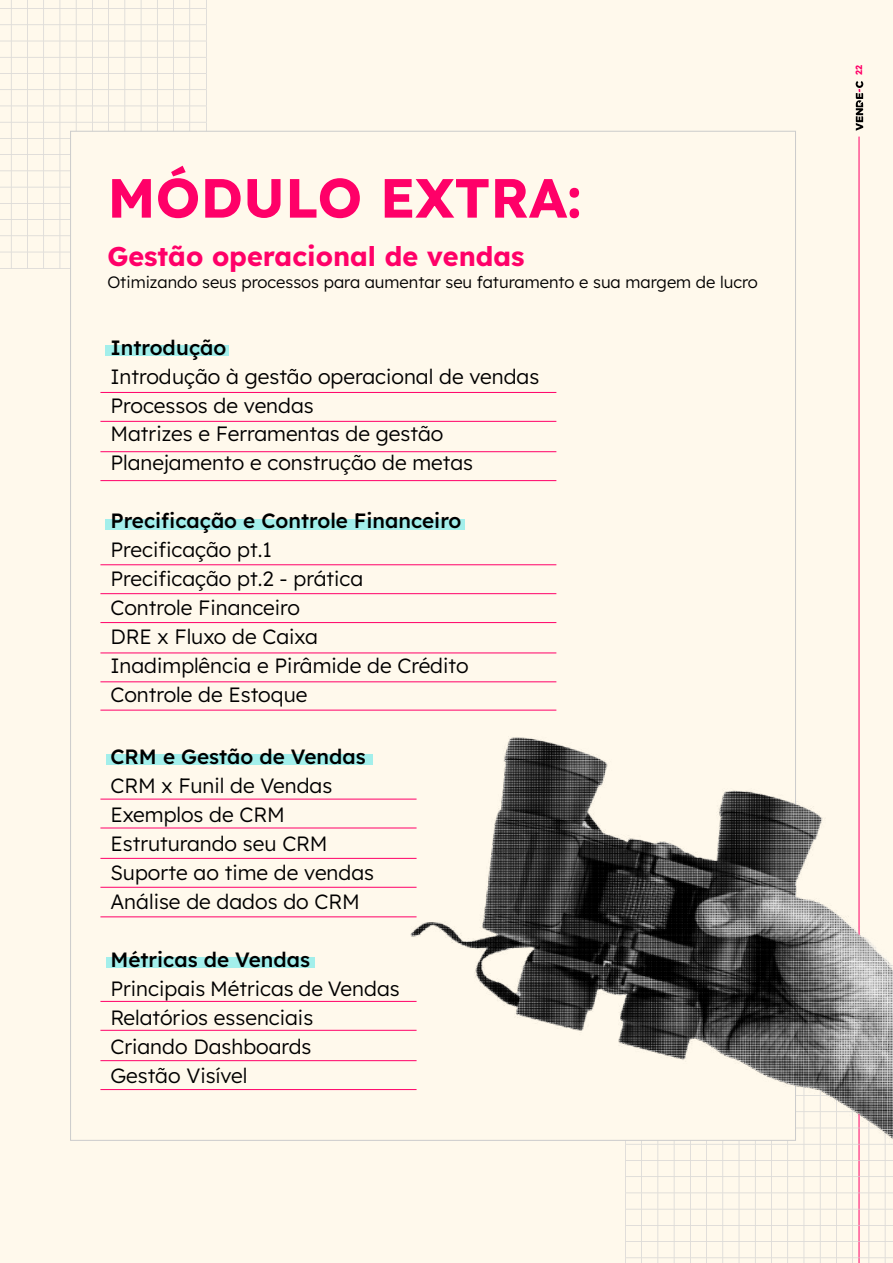
<style>
.page{position:relative;width:893px;height:1263px;background:#fff9ec}
.page>*{position:absolute;margin:0;border:0;box-sizing:border-box;transform-origin:0 0}
.t1{font:700 55.05px "Lexend";color:#ff0068}
.t2{font:700 27px "Lexend";color:#ff0068}
.t3{font:300 20.7px/29px "Lexend";color:#000}
.t4{font:500 20.7px "Lexend";color:#000}
.t5{font:300 16.5px "Lexend";color:#000}
.t6{font:700 9px "Lexend";color:#ff0068}
</style>
<div class="page">
<hr style="left:859px;top:137px;width:1px;height:1126px;background:#ff0068">
<svg style="left:856px;top:81px;width:7px;height:50px"></svg>
<svg style="left:0;top:0;width:207px;height:269px"></svg>
<svg style="left:625px;top:1224px;width:268px;height:39px"></svg>
<div style="left:70px;top:131px;width:726px;height:1010px;background:#fff9ec;border:1px solid #ccc"></div>
<div style="left:106px;top:754px;width:267px;height:11px;background:#a3efeb"></div>
<div style="left:106px;top:957px;width:209px;height:10px;background:#a3efeb"></div>
<hr style="left:100px;top:858px;width:317px;height:1px;background:#ff0068">
<hr style="left:100px;top:1060px;width:317px;height:1px;background:#ff0068">
<hr style="left:100px;top:887px;width:317px;height:1px;background:#ff0068">
<hr style="left:100px;top:916px;width:317px;height:1px;background:#ff0068">
<hr style="left:100px;top:1089px;width:317px;height:1px;background:#ff0068">
<hr style="left:100px;top:799px;width:317px;height:1px;background:#ff0068">
<hr style="left:100px;top:1001px;width:317px;height:1px;background:#ff0068">
<hr style="left:100px;top:828px;width:317px;height:1px;background:#ff0068">
<hr style="left:100px;top:1030px;width:317px;height:1px;background:#ff0068">
<div style="left:105px;top:345px;width:124px;height:10px;background:#a3efeb"></div>
<div style="left:105px;top:520px;width:359px;height:10px;background:#a3efeb"></div>
<hr style="left:100px;top:451px;width:456px;height:1px;background:#ff0068">
<hr style="left:100px;top:653px;width:456px;height:1px;background:#ff0068">
<hr style="left:100px;top:564px;width:456px;height:1px;background:#ff0068">
<hr style="left:100px;top:480px;width:456px;height:1px;background:#ff0068">
<hr style="left:100px;top:681px;width:456px;height:1px;background:#ff0068">
<hr style="left:100px;top:710px;width:456px;height:1px;background:#ff0068">
<hr style="left:100px;top:392px;width:456px;height:1px;background:#ff0068">
<hr style="left:100px;top:593px;width:456px;height:1px;background:#ff0068">
<hr style="left:100px;top:421px;width:456px;height:1px;background:#ff0068">
<hr style="left:100px;top:622px;width:456px;height:1px;background:#ff0068">
<img style="left:334px;top:350px;width:559px;height:874px">
<h1 class="t1" style="left:107px;top:158px;width:476px">MÓDULO EXTRA:</h1>
<h2 class="t2" style="left:107px;top:237px;width:419px">Gestão operacional de vendas</h2>
<p class="t5" style="left:107px;top:271px;width:652px">Otimizando seus processos para aumentar seu faturamento e sua margem de lucro</p>
<p class="t4" style="left:110px;top:332px;width:117px">Introdução</p>
<p class="t3" style="left:110px;top:360px;width:430px">Introdução à gestão operacional de vendas<br>Processos de vendas<br>Matrizes e Ferramentas de gestão<br>Planejamento e construção de metas</p>
<p class="t4" style="left:110px;top:505px;width:353px">Precificação e Controle Financeiro</p>
<p class="t3" style="left:110px;top:534px;width:360px">Precificação pt.1<br>Precificação pt.2 - prática<br>Controle Financeiro<br>DRE x Fluxo de Caixa<br>Inadimplência e Pirâmide de Crédito<br>Controle de Estoque</p>
<p class="t4" style="left:110px;top:741px;width:257px">CRM e Gestão de Vendas</p>
<p class="t3" style="left:110px;top:770px;width:265px">CRM x Funil de Vendas<br>Exemplos de CRM<br>Estruturando seu CRM<br>Suporte ao time de vendas<br>Análise de dados do CRM</p>
<p class="t4" style="left:110px;top:944px;width:201px">Métricas de Vendas</p>
<p class="t3" style="left:110px;top:972px;width:291px">Principais Métricas de Vendas<br>Relatórios essenciais<br>Criando Dashboards<br>Gestão Visível</p>
<p class="t6" style="left:852px;top:75px;width:11px;rotate:-90deg">22</p>
</div>
